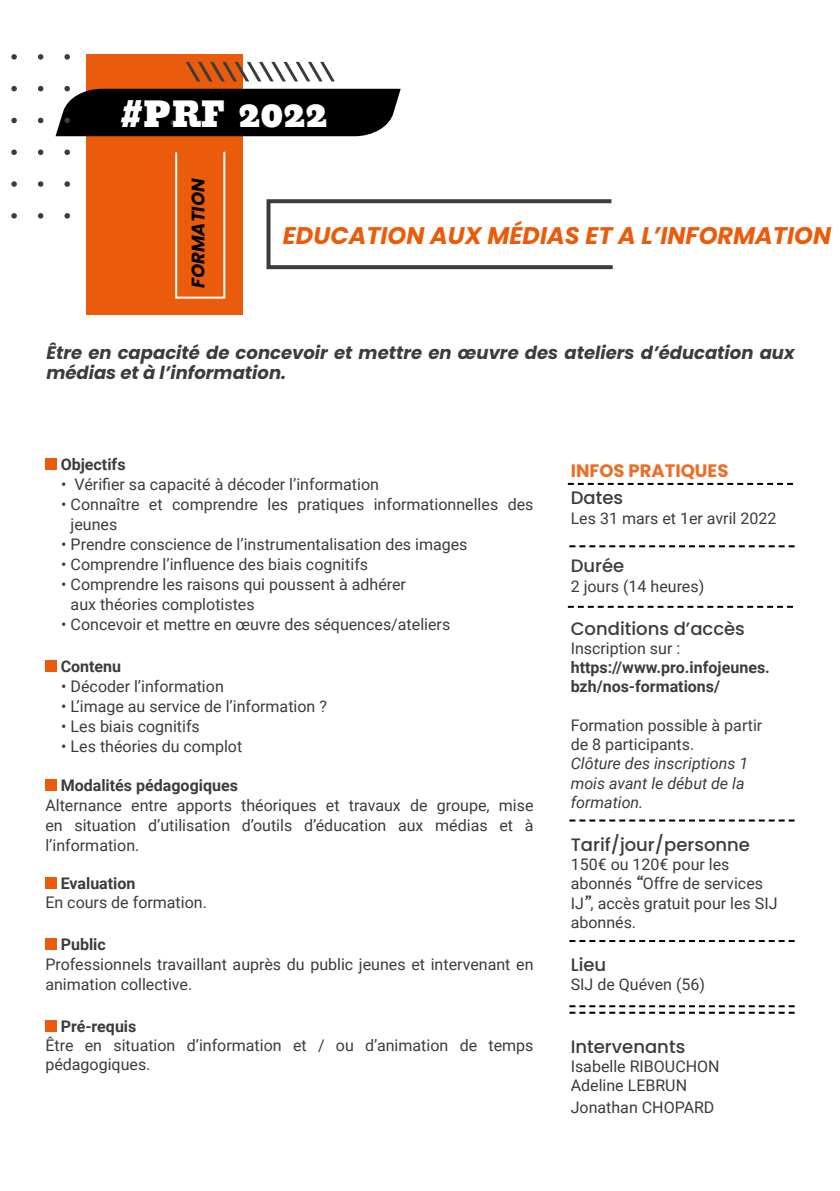
<style>
.page{position:relative;width:840px;height:1191px;background:#fff}
.page>*{position:absolute;margin:0;border:0;box-sizing:border-box;transform-origin:0 0}
.t1{font:34px "Bevan";color:#fff}
.t2{font:italic 700 24px "Poppins";color:#ea5b0b}
.t3{font:italic 700 18px/20px "Poppins";color:#3c3c3b}
.t4{font:500 18px "Poppins";color:#3c3c3b}
.t5{font:700 18px "Poppins";color:#ed6d26}
.t6{font:italic 700 18px "Poppins";color:#000}
.t7{font:16px/19.2px "Roboto";color:#3c3c3b}
.t8{font:700 16px/19.2px "Roboto";color:#3c3c3b}
.t9{font:italic 16px/19.2px "Roboto";color:#3c3c3b}
.s1{font-family:"Poppins";font-weight:700;font-style:italic}
</style>
<div class="page">
<svg style="left:266px;top:199px;width:347px;height:71px"></svg>
<svg style="left:569px;top:940px;width:225px;height:2px"></svg>
<div style="left:45px;top:459px;width:12px;height:11px;background:#ea5b0b"></div>
<div style="left:45px;top:661px;width:12px;height:11px;background:#ea5b0b"></div>
<div style="left:45px;top:779px;width:12px;height:11px;background:#ea5b0b"></div>
<div style="left:45px;top:877px;width:12px;height:12px;background:#ea5b0b"></div>
<div style="left:45px;top:938px;width:12px;height:12px;background:#ea5b0b"></div>
<div style="left:45px;top:1020px;width:12px;height:12px;background:#ea5b0b"></div>
<svg style="left:569px;top:819px;width:225px;height:2px"></svg>
<svg style="left:569px;top:1005px;width:225px;height:8px"></svg>
<svg style="left:569px;top:545px;width:225px;height:2px"></svg>
<svg style="left:567px;top:606px;width:225px;height:2px"></svg>
<svg style="left:567px;top:483px;width:225px;height:2px"></svg>
<div style="left:86px;top:54px;width:157px;height:261px;background:#ea5b0b"></div>
<svg style="left:11px;top:54px;width:6px;height:6px"></svg>
<svg style="left:11px;top:86px;width:6px;height:5px"></svg>
<svg style="left:11px;top:118px;width:6px;height:5px"></svg>
<svg style="left:11px;top:149px;width:6px;height:6px"></svg>
<svg style="left:11px;top:181px;width:6px;height:6px"></svg>
<svg style="left:11px;top:213px;width:6px;height:6px"></svg>
<svg style="left:38px;top:54px;width:5px;height:6px"></svg>
<svg style="left:38px;top:86px;width:5px;height:5px"></svg>
<svg style="left:38px;top:118px;width:5px;height:5px"></svg>
<svg style="left:38px;top:149px;width:5px;height:6px"></svg>
<svg style="left:38px;top:181px;width:5px;height:6px"></svg>
<svg style="left:38px;top:213px;width:5px;height:6px"></svg>
<svg style="left:64px;top:149px;width:6px;height:6px"></svg>
<svg style="left:64px;top:181px;width:6px;height:6px"></svg>
<svg style="left:64px;top:213px;width:6px;height:6px"></svg>
<svg style="left:55px;top:54px;width:345px;height:82px"></svg>
<svg style="left:175px;top:151px;width:51px;height:148px"></svg>
<h1 class="t1" style="left:120px;top:96px;width:208px">#PRF 2022</h1>
<p class="t6" style="left:188px;top:288px;width:111px;rotate:-90deg">FORMATION</p>
<h2 class="t2" style="left:283px;top:221px;width:549px">EDUCATION AUX MÉDIAS ET A L’INFORMATION</h2>
<p class="t3" style="left:46px;top:343px;width:749px">Être en capacité de concevoir et mettre en œuvre des ateliers d’éducation aux médias et à l’information.</p>
<p class="t8" style="left:61px;top:454px;width:66px">Objectifs</p>
<p class="t7" style="left:61px;top:474px;width:319px">• Vérifier sa capacité à décoder l’information</p>
<p class="t7" style="left:71px;top:494px;width:464px;line-height:20px;text-indent:-9px">• Connaître et comprendre les pratiques informationnelles des jeunes</p>
<p class="t7" style="left:61px;top:534px;width:407px">• Prendre conscience de l’instrumentalisation des images</p>
<p class="t7" style="left:61px;top:554px;width:308px">• Comprendre l’influence des biais cognitifs</p>
<p class="t7" style="left:71px;top:574px;width:337px;line-height:20px;text-indent:-9px">• Comprendre les raisons qui poussent à adhérer aux théories complotistes</p>
<p class="t7" style="left:61px;top:614px;width:390px">• Concevoir et mettre en œuvre des séquences/ateliers</p>
<p class="t8" style="left:61px;top:656px;width:62px">Contenu</p>
<p class="t7" style="left:61px;top:676px;width:164px">• Décoder l’information</p>
<p class="t7" style="left:61px;top:696px;width:267px">• L’image au service de l’information ?</p>
<p class="t7" style="left:61px;top:716px;width:140px">• Les biais cognitifs</p>
<p class="t7" style="left:61px;top:736px;width:182px">• Les théories du complot</p>
<p class="t8" style="left:61px;top:774px;width:179px">Modalités pédagogiques</p>
<p class="t7" style="left:45px;top:794px;width:489px;line-height:20px;text-align:justify">Alternance entre apports théoriques et travaux de groupe, mise en situation d’utilisation d’outils d’éducation aux médias et à l’information.</p>
<p class="t8" style="left:61px;top:873px;width:76px">Evaluation</p>
<p class="t7" style="left:45px;top:892px;width:163px">En cours de formation.</p>
<p class="t8" style="left:61px;top:934px;width:47px">Public</p>
<p class="t7" style="left:45px;top:953px;width:489px;line-height:20px">Professionnels travaillant auprès du public jeunes et intervenant en animation collective.</p>
<p class="t8" style="left:61px;top:1016px;width:77px">Pré-requis</p>
<p class="t7" style="left:45px;top:1035px;width:489px">Être en situation d’information et / ou d’animation de temps pédagogiques.</p>
<p class="t5" style="left:570px;top:460px;width:159px">INFOS PRATIQUES</p>
<p class="t4" style="left:570px;top:487px;width:54px">Dates</p>
<p class="t7" style="left:570px;top:507px;width:207px">Les 31 mars et 1er avril 2022</p>
<p class="t4" style="left:570px;top:555px;width:55px">Durée</p>
<p class="t7" style="left:570px;top:576px;width:135px">2 jours (14 heures)</p>
<p class="t4" style="left:570px;top:618px;width:176px">Conditions d’accès</p>
<p class="t7" style="left:570px;top:638px;width:111px">Inscription sur :</p>
<p class="t8" style="left:570px;top:657px;width:200px">https://www.pro.infojeunes. bzh/nos-formations/</p>
<p class="t7" style="left:570px;top:715px;width:193px">Formation possible à partir de 8 participants.</p>
<p class="t9" style="left:570px;top:753px;width:179px">Clôture des inscriptions 1 mois avant le début de la formation.</p>
<p class="t4" style="left:570px;top:834px;width:181px">Tarif/jour/personne</p>
<p class="t7" style="left:570px;top:854px;width:208px">150€ ou 120€ pour les abonnés <span class="s1">“</span>Offre de services<br>IJ<span class="s1">”</span>, accès gratuit pour les SIJ abonnés.</p>
<p class="t4" style="left:570px;top:954px;width:37px">Lieu</p>
<p class="t7" style="left:570px;top:974px;width:136px">SIJ de Quéven (56)</p>
<p class="t4" style="left:570px;top:1035px;width:116px">Intervenants</p>
<p class="t7" style="left:570px;top:1056px;width:150px">Isabelle RIBOUCHON<br>Adeline LEBRUN</p>
<p class="t7" style="left:570px;top:1096px;width:145px">Jonathan CHOPARD</p>
</div>
